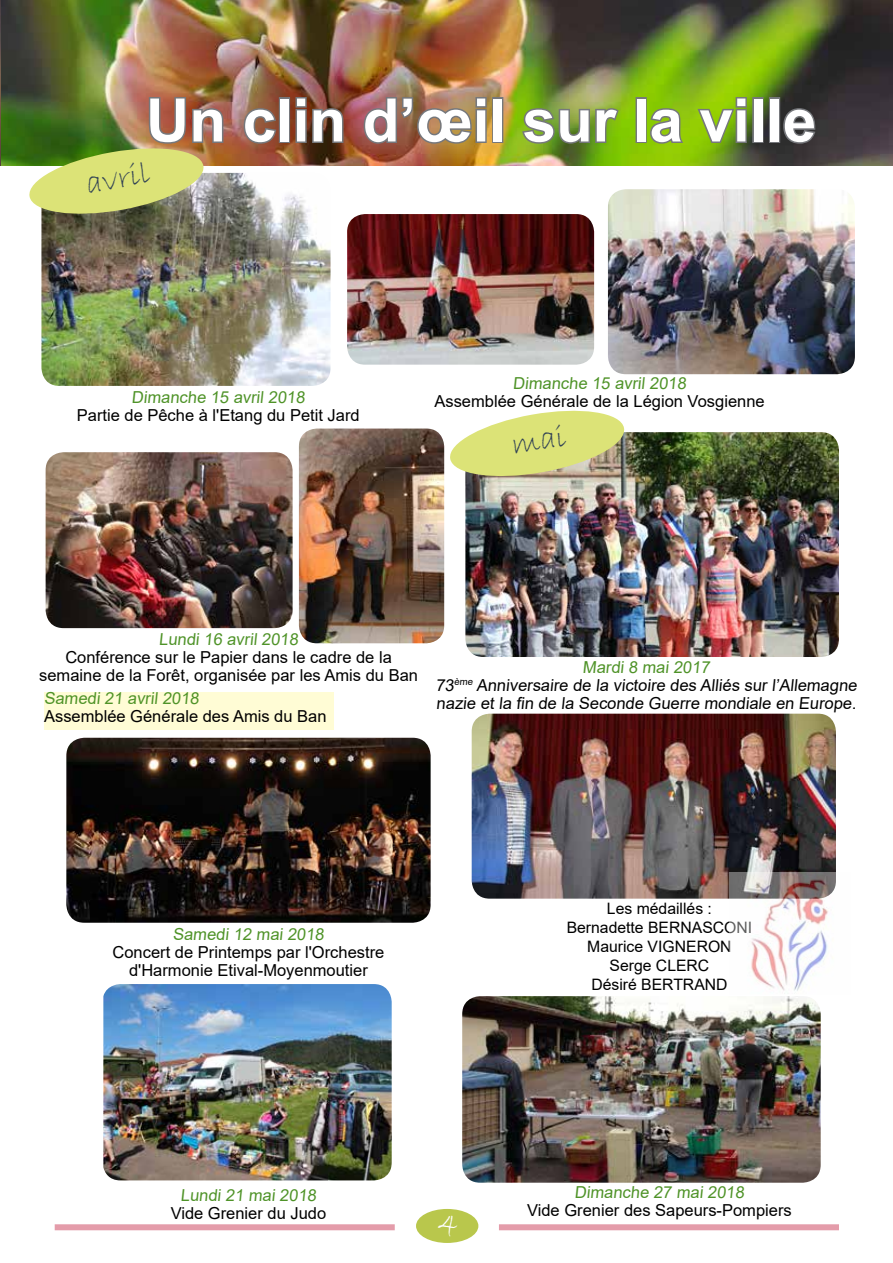
<style>
.page{position:relative;width:893px;height:1263px;background:#fff}
.page>*{position:absolute;margin:0;border:0;box-sizing:border-box;transform-origin:0 0}
.t1{font:700 60px "Arial";color:#fff}
.t2{font:36px "Bradley Hand ITC";color:#fff}
.t3{font:33px "Bradley Hand ITC";color:#324355}
.t4{font:16.5px/18px "Arial";color:#000;text-align:center}
.t5{font:16.5px "Arial";color:#4f9328}
.t6{font:15.75px/18.9px "Arial";color:#000;text-align:center}
.s1{color:#4f9328}
</style>
<div class="page">
<img style="left:0;top:0;width:893px;height:165px">
<div style="left:416px;top:1209px;width:62px;height:34px;background:#b9c74c;border-radius:50%"></div>
<div style="left:55px;top:1224px;width:340px;height:6px;background:#e49caa"></div>
<div style="left:499px;top:1224px;width:340px;height:6px;background:#e49caa"></div>
<svg style="left:242px;top:107px;width:36px;height:38px"></svg>
<div style="left:279px;top:97px;width:11px;height:46px;border:3px solid #76787c"></div>
<svg style="left:294px;top:96px;width:51px;height:48px;background:#704d3d"></svg>
<svg style="left:362px;top:96px;width:126px;height:50px;background:#99755f"></svg>
<div style="left:492px;top:97px;width:11px;height:46px;border:3px solid #76787c"></div>
<svg style="left:520px;top:106px;width:100px;height:40px;background:#779742"></svg>
<div style="left:635px;top:97px;width:12px;height:46px;border:3px solid #76787c"></div>
<svg style="left:648px;top:106px;width:37px;height:40px"></svg>
<svg style="left:695px;top:96px;width:53px;height:49px;background:#80aa28"></svg>
<div style="left:752px;top:97px;width:11px;height:46px;border:3px solid #76787c"></div>
<div style="left:769px;top:97px;width:11px;height:46px;border:3px solid #76787c"></div>
<svg style="left:782px;top:107px;width:35px;height:38px"></svg>
<img style="left:41px;top:173px;width:289px;height:213px">
<img style="left:27px;top:96px;width:198px;height:122px">
<img style="left:299px;top:428px;width:145px;height:215px">
<div style="left:44px;top:692px;width:289px;height:37px;background:#fffcd5"></div>
<img style="left:465px;top:432px;width:374px;height:225px">
<img style="left:472px;top:714px;width:364px;height:185px">
<img style="left:66px;top:738px;width:365px;height:185px">
<img style="left:103px;top:984px;width:289px;height:196px">
<img style="left:46px;top:452px;width:247px;height:176px">
<img style="left:608px;top:189px;width:247px;height:185px">
<img style="left:347px;top:214px;width:247px;height:151px">
<img style="left:462px;top:996px;width:359px;height:187px">
<img style="left:729px;top:873px;width:107px;height:118px">
<svg style="left:450px;top:410px;width:177px;height:71px"></svg>
<h1 class="t1" style="left:146px;top:78px;width:672px">Un clin d’œil sur la ville</h1>
<h3 class="t3" style="left:83px;top:163px;width:66px;rotate:-10deg">avril</h3>
<p class="t5" style="left:132px;top:386px;width:177px">Dimanche 15 avril 2018</p>
<p class="t4" style="left:77px;top:406px;width:284px">Partie de Pêche à l'Etang du Petit Jard</p>
<p class="t5" style="left:513px;top:372px;width:177px">Dimanche 15 avril 2018</p>
<p class="t4" style="left:434px;top:392px;width:332px">Assemblée Générale de la Légion Vosgienne</p>
<p class="t5" style="left:159px;top:628px;width:143px">Lundi 16 avril 2018</p>
<p class="t4" style="left:39px;top:648px;width:380px">Conférence sur le Papier dans le cadre de la semaine de la Forêt, organisée par les Amis du Ban</p>
<p class="t5" style="left:44px;top:687px;width:159px">Samedi 21 avril 2018</p>
<p class="t4" style="left:44px;top:707px;width:284px">Assemblée Générale des Amis du Ban</p>
<p class="t4" style="left:436px;top:658px;width:425px"><span class="s1">Mardi 8 mai 2017<br></span>73<sup>ème</sup> Anniversaire de la victoire des Alliés sur l’Allemagne nazie et la fin de la Seconde Guerre mondiale en Europe.</p>
<p class="t5" style="left:173px;top:923px;width:155px">Samedi 12 mai 2018</p>
<p class="t4" style="left:113px;top:943px;width:273px">Concert de Printemps par l'Orchestre d'Harmonie Etival-Moyenmoutier</p>
<p class="t6" style="left:567px;top:899px;width:187px">Les médaillés :<br>Bernadette BERNASCONI<br>Maurice VIGNERON<br>Serge CLERC<br>Désiré BERTRAND</p>
<p class="t5" style="left:181px;top:1184px;width:140px">Lundi 21 mai 2018</p>
<p class="t4" style="left:171px;top:1204px;width:157px">Vide Grenier du Judo</p>
<h2 class="t2" style="left:437px;top:1201px;width:24px">4</h2>
<p class="t5" style="left:575px;top:1181px;width:174px">Dimanche 27 mai 2018</p>
<p class="t4" style="left:527px;top:1201px;width:266px">Vide Grenier des Sapeurs-Pompiers</p>
</div>
